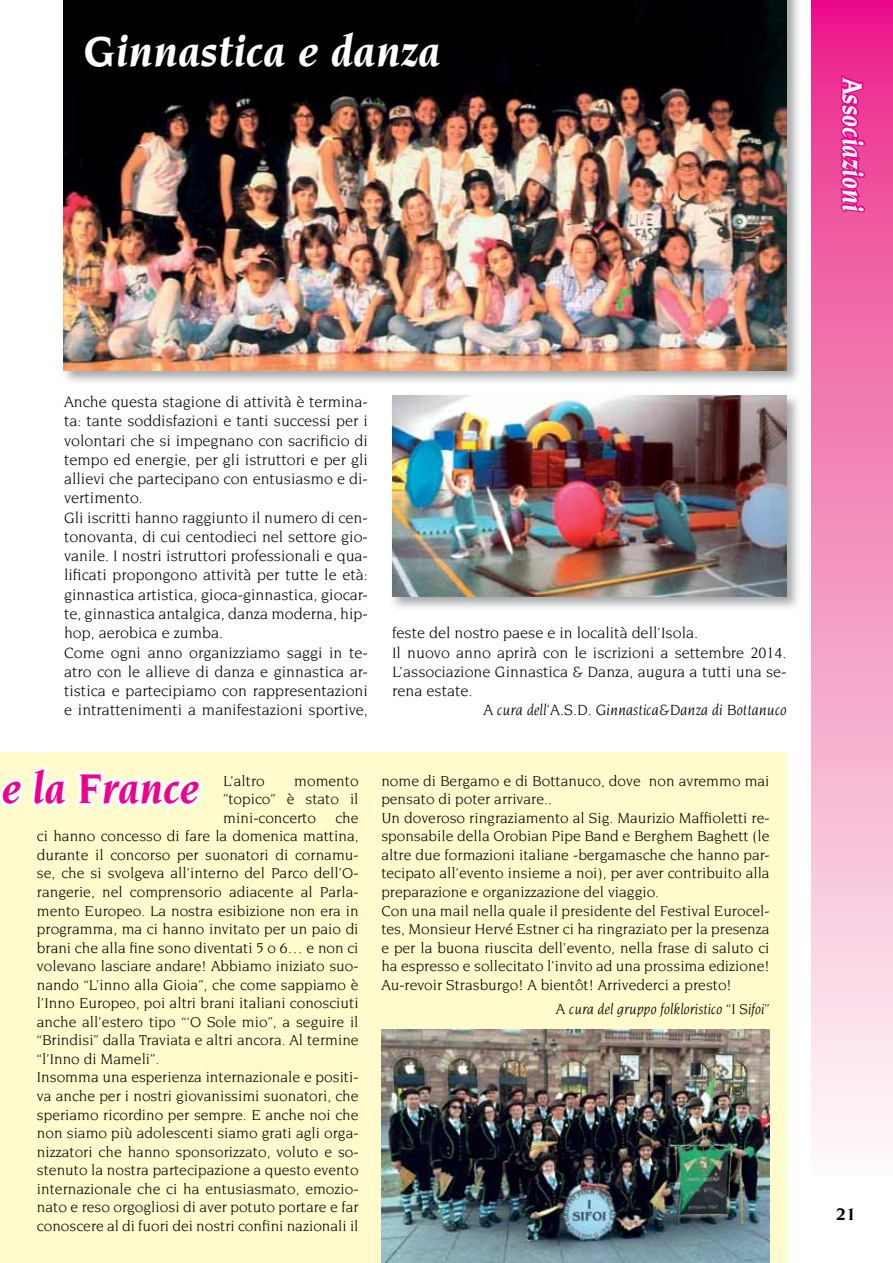
<style>
.page{position:relative;width:893px;height:1263px;background:#fff}
.page>*{position:absolute;margin:0;border:0;box-sizing:border-box;transform-origin:0 0}
.t1{font:italic 700 45px "Novarese";color:#fff}
.t2{font:italic 700 45px "Novarese";color:#ec008c;scale:.95 1}
.t3{font:italic 700 30px "Novarese";color:#fff;scale:.9 1}
.t4{font:700 18px "Novarese";color:#000}
.t5{font:16.05px/19.2px "Novarese";color:#000}
.t6{font:italic 16.05px "Novarese";color:#000}
.t7{font:15.45px/18.6px "Novarese";color:#000}
.t8{font:italic 15.45px "Novarese";color:#000}
</style>
<div class="page">
<div style="left:0;top:753px;width:787px;height:510px;background:#fffbcc"></div>
<svg style="left:812px;top:0;width:81px;height:1137px;background:#f496c2"></svg>
<svg style="left:838px;top:74px;width:29px;height:141px;background:#ec2091"></svg>
<img style="left:63px;top:0;width:736px;height:382px">
<img style="left:64px;top:0;width:723px;height:371px">
<img style="left:392px;top:395px;width:406px;height:213px">
<img style="left:392px;top:396px;width:394px;height:200px">
<svg style="left:0;top:765px;width:202px;height:43px"></svg>
<img style="left:381px;top:1030px;width:389px;height:233px">
<h1 class="t1" style="left:83px;top:26px;width:359px">Ginnastica e danza</h1>
<h2 class="t3" style="left:869px;top:78px;width:150px;rotate:90deg">Associazioni</h2>
<p class="t5" style="left:64px;top:392px;width:305px">Anche questa stagione di attività è termina&shy;ta: tante soddisfazioni e tanti successi per i volontari che si impegnano con sacrificio di tempo ed energie, per gli istruttori e per gli allievi che partecipano con entusiasmo e di&shy;vertimento.<br>Gli iscritti hanno raggiunto il numero di cen&shy;tonovanta, di cui centodieci nel settore gio&shy;vanile. I nostri istruttori professionali e qua&shy;lificati propongono attività per tutte le età: ginnastica artistica, gioca-ginnastica, giocar&shy;te, ginnastica antalgica, danza moderna, hip&shy;hop, aerobica e zumba.<br>Come ogni anno organizziamo saggi in te&shy;atro con le allieve di danza e ginnastica ar&shy;tistica e partecipiamo con rappresentazioni e intrattenimenti a manifestazioni sportive,</p>
<p class="t5" style="left:392px;top:623px;width:396px">feste del nostro paese e in località dell’Isola.<br>Il nuovo anno aprirà con le iscrizioni a settembre 2014.<br>L’associazione Ginnastica &amp; Danza, augura a tutti una se&shy;rena estate.</p>
<p class="t6" style="left:483px;top:701px;width:305px">A cura dell’A.S.D. Ginnastica&amp;Danza di Bottanuco</p>
<h1 class="t2" style="left:2px;top:763px;width:209px">e la France</h1>
<p class="t7" style="left:223px;top:771px;width:43px">L’altro</p>
<p class="t7" style="left:223px;top:771px;width:137px;text-align:justify;text-indent:71px">momento ”topico” è stato il mini-concerto</p>
<p class="t7" style="left:37px;top:808px;width:323px;text-indent:298px">che ci hanno concesso di fare la domenica mattina, durante il concorso per suonatori di cornamu&shy;se, che si svolgeva all’interno del Parco dell’O&shy;rangerie, nel comprensorio adiacente al Parla&shy;mento Europeo. La nostra esibizione non era in programma, ma ci hanno invitato per un paio di brani che alla fine sono diventati 5 o 6… e non ci volevano lasciare andare! Abbiamo iniziato suo&shy;nando “L’inno alla Gioia”, che come sappiamo è l’Inno Europeo, poi altri brani italiani conosciuti anche all’estero tipo “‘O Sole mio”, a seguire il “Brindisi” dalla Traviata e altri ancora. Al termine “l’Inno di Mameli”.<br>Insomma una esperienza internazionale e positi&shy;va anche per i nostri giovanissimi suonatori, che speriamo ricordino per sempre. E anche noi che non siamo più adolescenti siamo grati agli orga&shy;nizzatori che hanno sponsorizzato, voluto e so&shy;stenuto la nostra partecipazione a questo evento internazionale che ci ha entusiasmato, emozio&shy;nato e reso orgogliosi di aver potuto portare e far conoscere al di fuori dei nostri confini nazionali il</p>
<p class="t7" style="left:381px;top:771px;width:390px">nome di Bergamo e di Bottanuco, dove non avremmo mai pensato di poter arrivare..<br>Un doveroso ringraziamento al Sig. Maurizio Maffioletti re&shy;sponsabile della Orobian Pipe Band e Berghem Baghett (le altre due formazioni italiane -bergamasche che hanno par&shy;tecipato all’evento insieme a noi), per aver contribuito alla preparazione e organizzazione del viaggio.<br>Con una mail nella quale il presidente del Festival Eurocel&shy;tes, Monsieur Hervé Estner ci ha ringraziato per la presenza e per la buona riuscita dell’evento, nella frase di saluto ci ha espresso e sollecitato l’invito ad una prossima edizione!<br>Au-revoir Strasburgo! A bientôt! Arrivederci a presto!</p>
<p class="t8" style="left:556px;top:1001px;width:215px">A cura del gruppo folkloristico “I Sifoi”</p>
<p class="t4" style="left:836px;top:1203px;width:22px">21</p>
</div>
